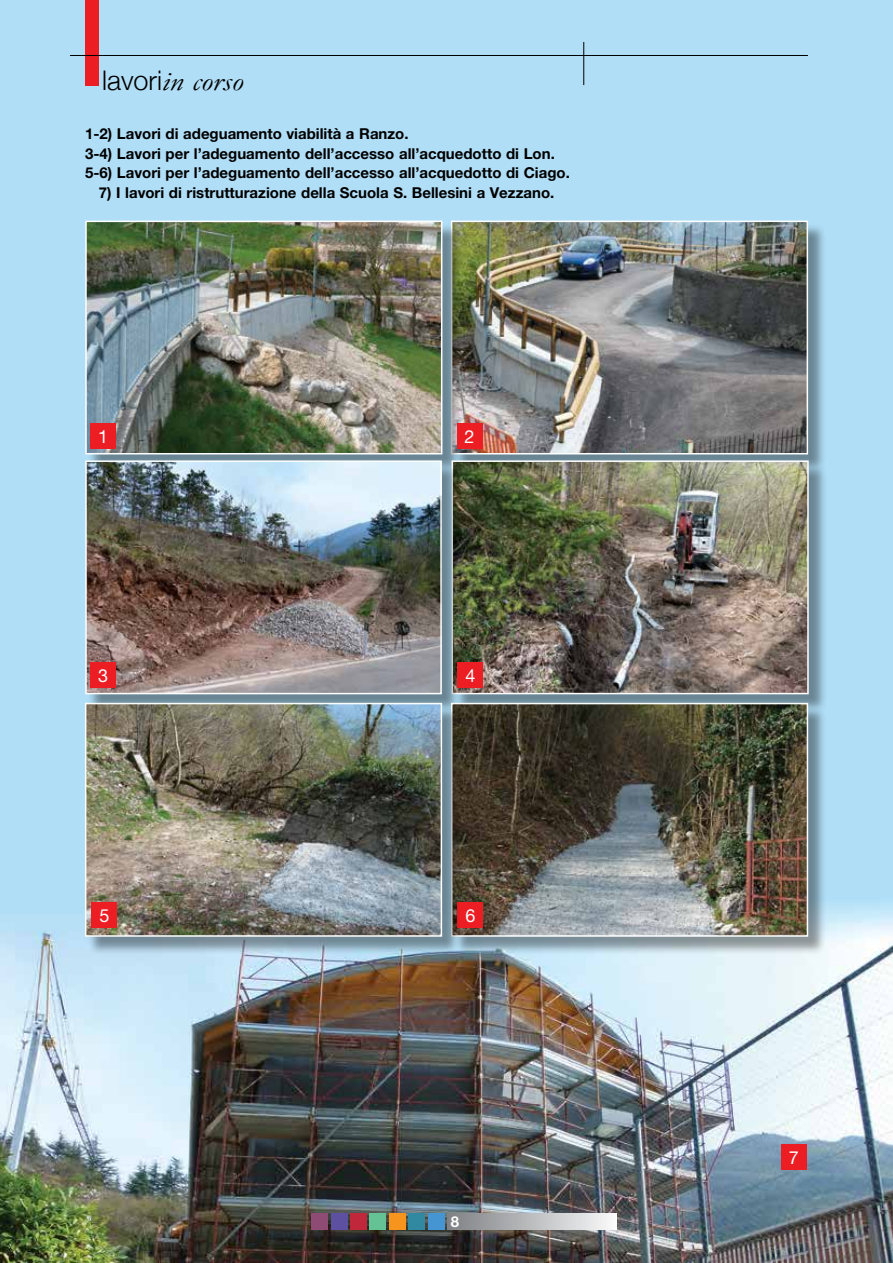
<style>
.page{position:relative;width:893px;height:1263px;background:#fff}
.page>*{position:absolute;margin:0;border:0;box-sizing:border-box;transform-origin:0 0}
.t1{font:italic 27px "Garamond";color:#000;scale:1.2 1}
.t2{font:18px "Helvetica Neue";color:#fff}
.t3{font:700 15px/19.5px "Helvetica Neue";color:#000}
.t4{font:700 15px "Helvetica Neue";color:#fff}
.s1{font-family:"Helvetica Neue";font-weight:300;font-style:normal}
</style>
<div class="page">
<img style="left:0;top:0;width:892px;height:1263px">
<div style="left:448px;top:1213px;width:169px;height:17px;background:linear-gradient(to right,#7e8184,#fafbfc)"></div>
<div style="left:428px;top:1213px;width:16px;height:16px;background:#4495d1"></div>
<div style="left:409px;top:1213px;width:16px;height:16px;background:#3189a1"></div>
<div style="left:389px;top:1213px;width:17px;height:16px;background:#f7941e"></div>
<div style="left:370px;top:1213px;width:16px;height:16px;background:#65c294"></div>
<div style="left:350px;top:1213px;width:17px;height:16px;background:#c0273b"></div>
<div style="left:311px;top:1213px;width:17px;height:16px;background:#8e4c75"></div>
<div style="left:331px;top:1213px;width:16px;height:16px;background:#5e50a1"></div>
<div style="left:85px;top:0;width:14px;height:85px;background:#ed1d24"></div>
<hr style="left:70px;top:55px;width:738px;height:1px;background:#000">
<hr style="left:583px;top:42px;width:1px;height:43px;background:#000">
<div style="left:453px;top:223px;width:374px;height:250px;background:#000;opacity:.4"></div>
<img style="left:461px;top:224px;width:344px;height:227px">
<div style="left:451px;top:221px;width:357px;height:233px;border:2px solid #fff"></div>
<div style="left:88px;top:223px;width:373px;height:250px;background:#000;opacity:.4"></div>
<img style="left:88px;top:224px;width:351px;height:227px">
<div style="left:85px;top:221px;width:357px;height:233px;border:2px solid #fff"></div>
<div style="left:454px;top:463px;width:373px;height:250px;background:#000;opacity:.4"></div>
<img style="left:461px;top:463px;width:345px;height:228px">
<div style="left:451px;top:460px;width:358px;height:234px;border:2px solid #fff"></div>
<div style="left:88px;top:463px;width:373px;height:250px;background:#000;opacity:.4"></div>
<img style="left:88px;top:463px;width:351px;height:228px">
<div style="left:85px;top:460px;width:357px;height:234px;border:2px solid #fff"></div>
<div style="left:453px;top:705px;width:374px;height:250px;background:#000;opacity:.4"></div>
<img style="left:461px;top:706px;width:344px;height:228px">
<div style="left:451px;top:703px;width:357px;height:234px;border:2px solid #fff"></div>
<div style="left:90px;top:423px;width:26px;height:26px;background:#ed1d24"></div>
<div style="left:457px;top:423px;width:25px;height:26px;background:#ed1d24"></div>
<div style="left:90px;top:662px;width:26px;height:25px;background:#ed1d24"></div>
<div style="left:458px;top:662px;width:25px;height:25px;background:#ed1d24"></div>
<div style="left:458px;top:902px;width:25px;height:26px;background:#ed1d24"></div>
<div style="left:781px;top:1144px;width:26px;height:25px;background:#ed1d24"></div>
<div style="left:87px;top:705px;width:374px;height:250px;background:#000;opacity:.4"></div>
<img style="left:88px;top:706px;width:351px;height:228px">
<div style="left:85px;top:703px;width:357px;height:234px;border:2px solid #fff"></div>
<div style="left:92px;top:902px;width:25px;height:26px;background:#ed1d24"></div>
<h1 class="t1" style="left:102px;top:66px;width:119px"><span class="s1">lavori</span>in corso</h1>
<p class="t3" style="left:85px;top:124px;width:486px">1-2) Lavori di adeguamento viabilità a Ranzo.<br>3-4) Lavori per l’adeguamento dell’accesso all’acquedotto di Lon.<br>5-6) Lavori per l’adeguamento dell’accesso all’acquedotto di Ciago.</p>
<p class="t3" style="left:99px;top:182px;width:457px">7) I lavori di ristrutturazione della Scuola S. Bellesini a Vezzano.</p>
<p class="t2" style="left:98px;top:426px;width:12px">1</p>
<p class="t2" style="left:465px;top:426px;width:12px">2</p>
<p class="t2" style="left:98px;top:665px;width:12px">3</p>
<p class="t2" style="left:465px;top:665px;width:12px">4</p>
<p class="t2" style="left:99px;top:905px;width:12px">5</p>
<p class="t2" style="left:465px;top:905px;width:12px">6</p>
<p class="t4" style="left:451px;top:1213px;width:10px">8</p>
<p class="t2" style="left:789px;top:1147px;width:12px">7</p>
</div>
